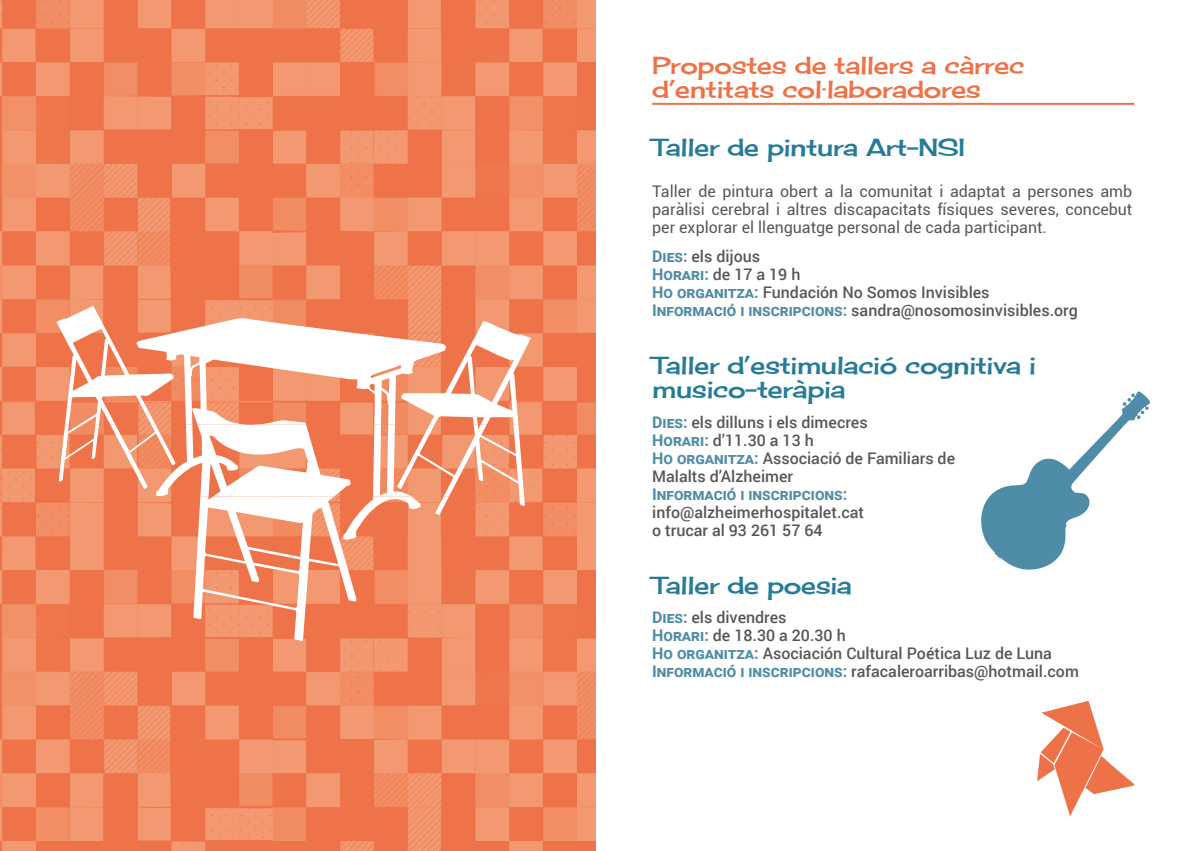
<style>
.page{position:relative;width:1191px;height:851px;background:#fff}
.page>*{position:absolute;margin:0;border:0;box-sizing:border-box;transform-origin:0 0}
.t1{font:24px/24px "Cherry Cream Soda";letter-spacing:-.01em;color:#257b99}
.t2{font:24px/24px "Cherry Cream Soda";letter-spacing:-.01em;color:#ee7247}
.t3{font:500 16px/18px "Roboto";color:#575756}
.t4{font:16px/18px "Roboto";color:#575756;text-align:justify}
.t5{font:700 16px "Roboto";color:#4f8ca7}
.s1{font-weight:700;color:#4f8ca7}
</style>
<div class="page">
<hr style="left:652px;top:103px;width:482px;height:2px;background:#ee7247">
<svg style="left:1037px;top:700px;width:97px;height:116px"></svg>
<svg style="left:981px;top:391px;width:169px;height:178px"></svg>
<img style="left:0;top:0;width:595px;height:850px">
<svg style="left:193px;top:496px;width:332px;height:144px;background:#f29673"></svg>
<svg style="left:59px;top:424px;width:465px;height:72px"></svg>
<svg style="left:57px;top:305px;width:474px;height:119px"></svg>
<h1 class="t2" style="left:652px;top:53px;width:373px">Propostes de tallers a càrrec d’entitats col·laboradores</h1>
<h1 class="t1" style="left:652px;top:135px;width:314px">Taller de pintura Art-NSI</h1>
<p class="t4" style="left:652px;top:181px;width:481px">Taller de pintura obert a la comunitat i adaptat a persones amb paràlisi cerebral i altres discapacitats físiques severes, concebut per explorar el llenguatge personal de cada participant.</p>
<p class="t3" style="left:652px;top:247px;width:427px"><span class="s1">Dies:</span> els dijous<br><span class="s1">Horari:</span> de 17 a 19 h<br><span class="s1">Ho organitza:</span> Fundación No Somos Invisibles<br><span class="s1">Informació i inscripcions:</span> sandra@nosomosinvisibles.org</p>
<h1 class="t1" style="left:652px;top:353px;width:385px">Taller d’estimulació cognitiva i musico-teràpia</h1>
<p class="t3" style="left:652px;top:412px;width:304px"><span class="s1">Dies:</span> els dilluns i els dimecres<br><span class="s1">Horari:</span> d’11.30 a 13 h<br><span class="s1">Ho organitza:</span> Associació de Familiars de<br>Malalts d’Alzheimer</p>
<p class="t5" style="left:652px;top:482px;width:197px">Informació i inscripcions:</p>
<p class="t3" style="left:652px;top:502px;width:213px">info@alzheimerhospitalet.cat o trucar al 93 261 57 64</p>
<h1 class="t1" style="left:652px;top:572px;width:201px">Taller de poesia</h1>
<p class="t3" style="left:652px;top:607px;width:428px"><span class="s1">Dies:</span> els divendres<br><span class="s1">Horari:</span> de 18.30 a 20.30 h<br><span class="s1">Ho organitza:</span> Asociación Cultural Poética Luz de Luna <span class="s1">Informació i inscripcions:</span> rafacaleroarribas@hotmail.com</p>
</div>
